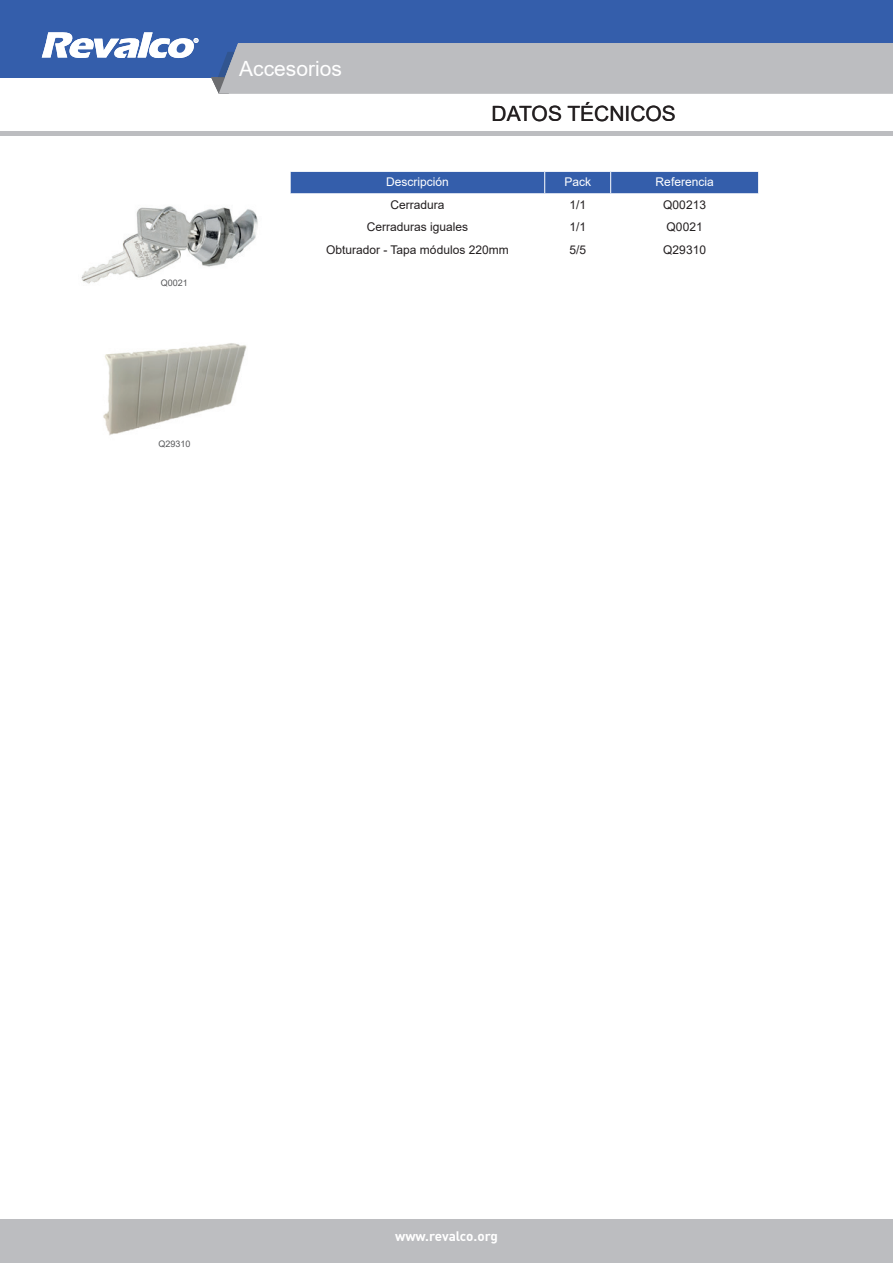
<style>
.page{position:relative;width:893px;height:1263px;background:#fff}
.page>*{position:absolute;margin:0;border:0;box-sizing:border-box;transform-origin:0 0}
.t1{font:21px "Arial";color:#231f20}
.t2{font:21px "Arial";color:#fff}
.t3{font:700 13.5px "DIN";letter-spacing:-.01em;color:#fff}
.t4{font:12px "Arial";color:#231f20}
.t5{font:12px "Arial";color:#fff}
.t6{font:9px "Arial";color:#57585a}
.t7{font:700 3.75px "Arial";color:#fff}
</style>
<div class="page">
<div style="left:0;top:0;width:893px;height:77px;background:#345eab"></div>
<div style="left:0;top:1219px;width:893px;height:44px;background:#bcbdc0"></div>
<svg style="left:42px;top:32px;width:156px;height:26px"></svg>
<div style="left:211px;top:43px;width:682px;height:51px;background:#bcbdc0"></div>
<div style="left:0;top:131px;width:893px;height:5px;background:#bcbdc0"></div>
<svg style="left:290px;top:171px;width:469px;height:23px;background:#4168b0"></svg>
<hr style="left:545px;top:193px;width:66px;height:1px;background:#fff">
<hr style="left:611px;top:193px;width:148px;height:1px;background:#fff">
<img style="left:81px;top:206px;width:177px;height:78px">
<img style="left:103px;top:343px;width:144px;height:92px">
<p class="t7" style="left:195px;top:38px;width:4px">R</p>
<p class="t6" style="left:161px;top:277px;width:29px">Q0021</p>
<h1 class="t2" style="left:239px;top:54px;width:104px">Accesorios</h1>
<h1 class="t1" style="left:492px;top:99px;width:186px">DATOS TÉCNICOS</h1>
<p class="t5" style="left:386px;top:174px;width:64px">Descripción</p>
<p class="t5" style="left:564px;top:174px;width:28px">Pack</p>
<p class="t5" style="left:656px;top:174px;width:60px">Referencia</p>
<p class="t4" style="left:390px;top:196px;width:56px">Cerradura</p>
<p class="t4" style="left:569px;top:196px;width:18px">1/1</p>
<p class="t4" style="left:663px;top:196px;width:44px">Q00213</p>
<p class="t4" style="left:367px;top:219px;width:103px">Cerraduras iguales</p>
<p class="t4" style="left:569px;top:219px;width:18px">1/1</p>
<p class="t4" style="left:667px;top:219px;width:38px">Q0021</p>
<p class="t4" style="left:326px;top:241px;width:184px">Obturador - Tapa módulos 220mm</p>
<p class="t4" style="left:569px;top:241px;width:18px">5/5</p>
<p class="t4" style="left:663px;top:241px;width:44px">Q29310</p>
<p class="t6" style="left:158px;top:438px;width:34px">Q29310</p>
<p class="t3" style="left:395px;top:1227px;width:104px">www.revalco.org</p>
</div>
